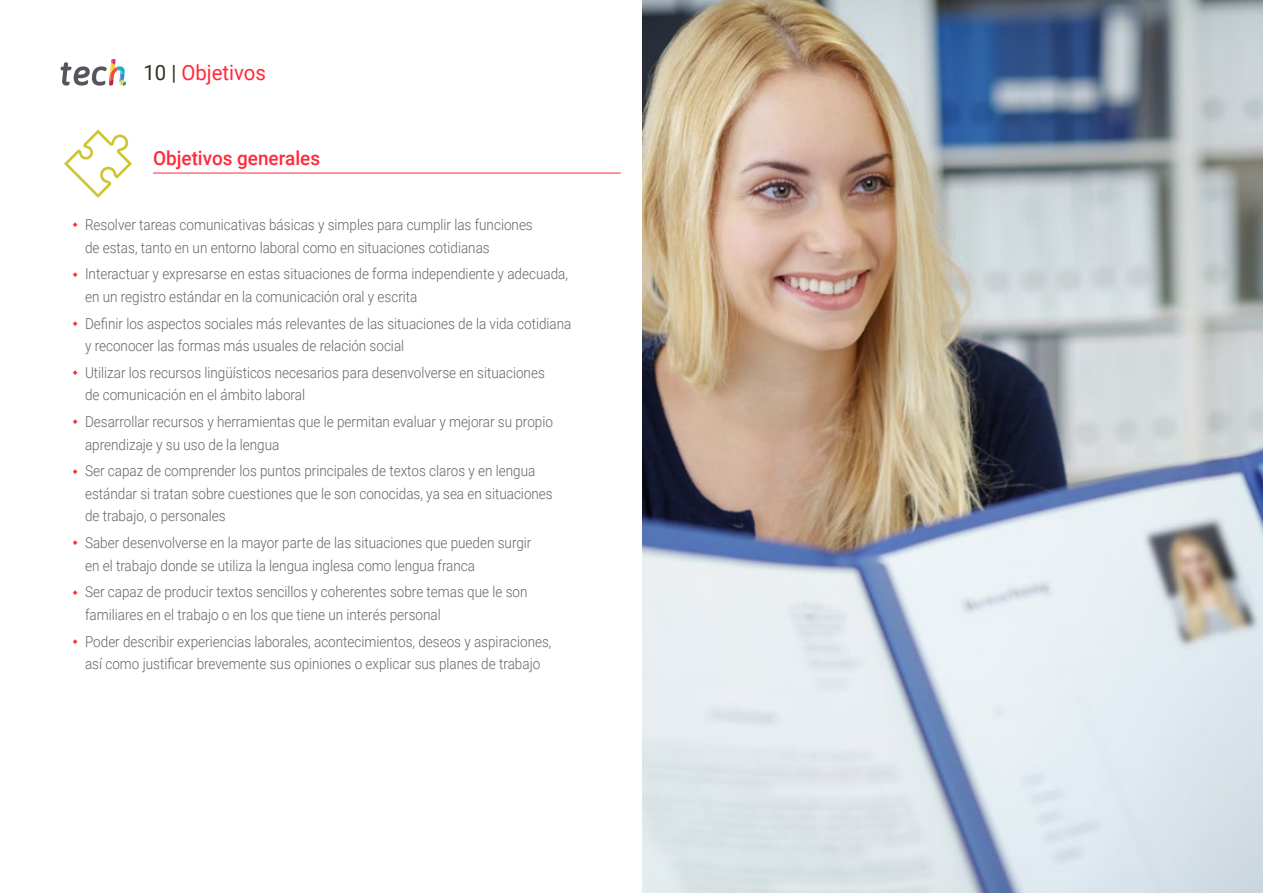
<style>
.page{position:relative;width:1263px;height:893px;background:#fff}
.page>*{position:absolute;margin:0;border:0;box-sizing:border-box;transform-origin:0 0}
.t1{font:21px "Roboto";color:#ff293a}
.t2{font:500 19.5px "Roboto";color:#ff293a}
.t3{font:300 15px/22.5px "Roboto";color:#61646a;scale:.9 1}
.s1{color:#312e20}
</style>
<div class="page">
<hr style="left:153px;top:173px;width:468px;height:1px;background:#ff293a">
<svg style="left:64px;top:130px;width:68px;height:68px"></svg>
<img style="left:642px;top:0;width:621px;height:893px">
<svg style="left:61px;top:59px;width:65px;height:27px"></svg>
<h1 class="t1" style="left:144px;top:57px;width:124px"><span class="s1">10 |</span> Objetivos</h1>
<h2 class="t2" style="left:153px;top:144px;width:169px">Objetivos generales</h2>
<p class="t3" style="left:85px;top:213px;width:499px">Resolver tareas comunicativas básicas y simples para cumplir las funciones de estas, tanto en un entorno laboral como en situaciones cotidianas</p>
<p class="t3" style="left:85px;top:262px;width:538px">Interactuar y expresarse en estas situaciones de forma independiente y adecuada, en un registro estándar en la comunicación oral y escrita</p>
<p class="t3" style="left:85px;top:311px;width:542px">Definir los aspectos sociales más relevantes de las situaciones de la vida cotidiana y reconocer las formas más usuales de relación social</p>
<p class="t3" style="left:85px;top:361px;width:512px">Utilizar los recursos lingüísticos necesarios para desenvolverse en situaciones de comunicación en el ámbito laboral</p>
<p class="t3" style="left:85px;top:410px;width:521px">Desarrollar recursos y herramientas que le permitan evaluar y mejorar su propio aprendizaje y su uso de la lengua</p>
<p class="t3" style="left:85px;top:459px;width:521px">Ser capaz de comprender los puntos principales de textos claros y en lengua estándar si tratan sobre cuestiones que le son conocidas, ya sea en situaciones de trabajo, o personales</p>
<p class="t3" style="left:85px;top:531px;width:497px">Saber desenvolverse en la mayor parte de las situaciones que pueden surgir en el trabajo donde se utiliza la lengua inglesa como lengua franca</p>
<p class="t3" style="left:85px;top:580px;width:493px">Ser capaz de producir textos sencillos y coherentes sobre temas que le son familiares en el trabajo o en los que tiene un interés personal</p>
<p class="t3" style="left:85px;top:629px;width:520px">Poder describir experiencias laborales, acontecimientos, deseos y aspiraciones, así como justificar brevemente sus opiniones o explicar sus planes de trabajo</p>
</div>
